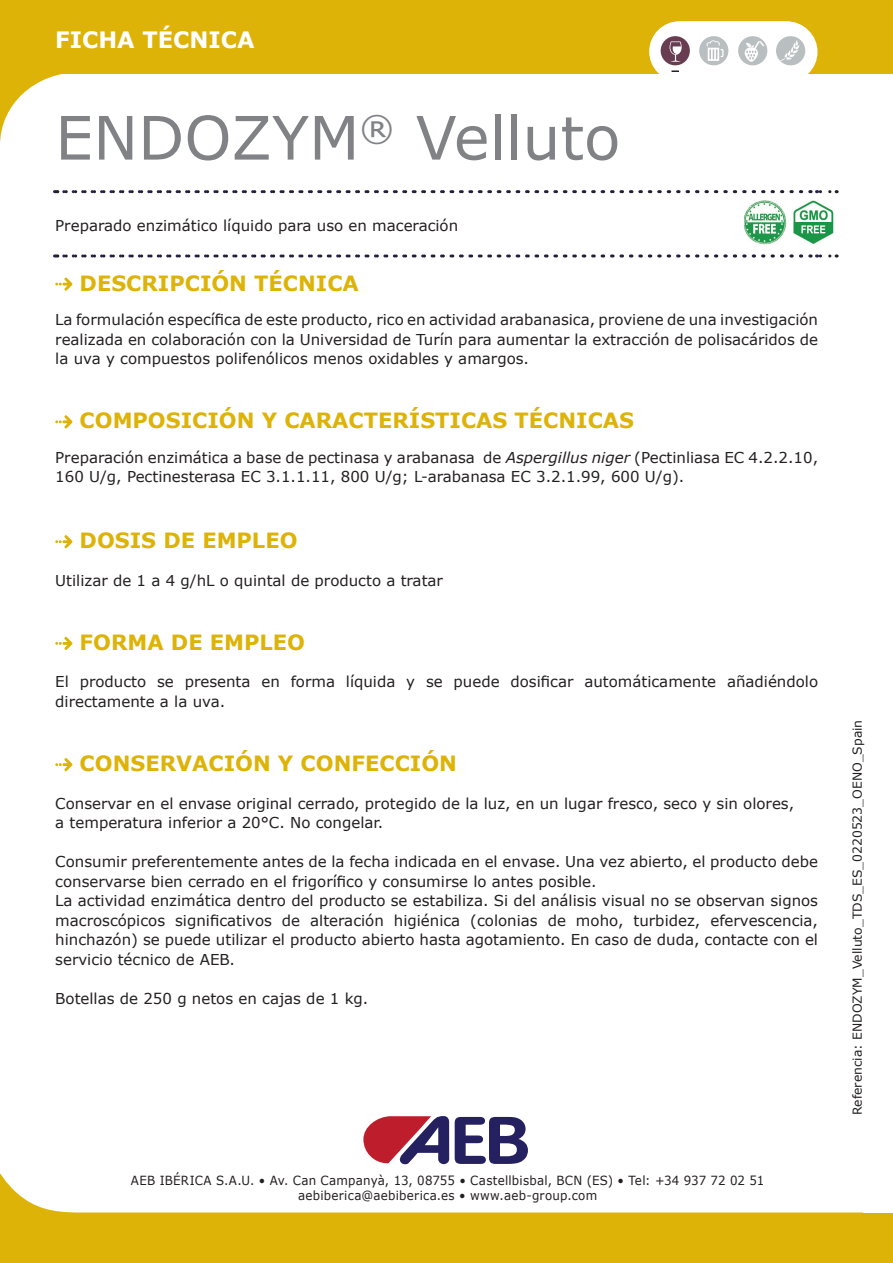
<style>
.page{position:relative;width:893px;height:1263px;background:#fff}
.page>*{position:absolute;margin:0;border:0;box-sizing:border-box;transform-origin:0 0}
.t1{font:60px "Verdana";color:#808285}
.t2{font:700 22.5px "Verdana";color:#fff}
.t3{font:700 21px "Verdana";color:#deb308}
.t4{font:15px/19.5px "Verdana";color:#231f20}
.t5{font:12.6px/15.1px "Verdana";letter-spacing:.02em;color:#231f20;text-align:center;scale:.94 1}
.t6{font:12.3px "Verdana";color:#231f20}
.s1{font-style:italic}
</style>
<div class="page">
<img style="left:744px;top:201px;width:90px;height:44px">
<svg style="left:55px;top:278px;width:17px;height:13px"></svg>
<svg style="left:55px;top:415px;width:17px;height:13px"></svg>
<svg style="left:55px;top:535px;width:17px;height:13px"></svg>
<svg style="left:55px;top:637px;width:17px;height:13px"></svg>
<svg style="left:55px;top:758px;width:17px;height:13px"></svg>
<div style="left:0;top:0;width:893px;height:73px;background:#deb308"></div>
<svg style="left:0;top:28px;width:863px;height:115px"></svg>
<svg style="left:0;top:1116px;width:528px;height:96px"></svg>
<div style="left:0;top:1212px;width:893px;height:51px;background:#deb308"></div>
<svg style="left:64px;top:190px;width:773px;height:3px"></svg>
<svg style="left:55px;top:254px;width:3px;height:4px"></svg>
<svg style="left:64px;top:254px;width:773px;height:4px"></svg>
<svg style="left:649px;top:21px;width:167px;height:61px"></svg>
<div style="left:650px;top:22px;width:167px;height:60px;background:#fff;border-radius:30px"></div>
<svg style="left:671px;top:70px;width:8px;height:2px"></svg>
<div style="left:776px;top:36px;width:29px;height:29px;background:#b9bec0;border-radius:50%"></div>
<svg style="left:780px;top:40px;width:20px;height:21px"></svg>
<div style="left:738px;top:36px;width:29px;height:29px;background:#b9bec0;border-radius:50%"></div>
<div style="left:661px;top:36px;width:29px;height:29px;background:#693d51;border-radius:50%"></div>
<div style="left:699px;top:36px;width:29px;height:29px;background:#b9bec0;border-radius:50%"></div>
<svg style="left:706px;top:40px;width:17px;height:21px"></svg>
<svg style="left:670px;top:41px;width:12px;height:21px"></svg>
<svg style="left:745px;top:41px;width:20px;height:21px"></svg>
<h2 class="t2" style="left:55px;top:24px;width:201px">FICHA TÉCNICA</h2>
<h1 class="t1" style="left:55px;top:97px;width:567px">ENDOZYM<sup>®</sup> Velluto</h1>
<p class="t4" style="left:55px;top:215px;width:404px">Preparado enzimático líquido para uso en maceración</p>
<h3 class="t3" style="left:80px;top:268px;width:281px">DESCRIPCIÓN TÉCNICA</h3>
<p class="t4" style="left:55px;top:310px;width:764px;text-align:justify">La formulación específica de este producto, rico en actividad arabanasica, proviene de una investigación realizada en colaboración con la Universidad de Turín para aumentar la extracción de polisacáridos de la uva y compuestos polifenólicos menos oxidables y amargos.</p>
<h3 class="t3" style="left:80px;top:406px;width:556px">COMPOSICIÓN Y CARACTERÍSTICAS TÉCNICAS</h3>
<p class="t4" style="left:55px;top:447px;width:764px">Preparación enzimática a base de pectinasa y arabanasa de <span class="s1">Aspergillus niger</span> (Pectinliasa EC 4.2.2.10,<br>160 U/g, Pectinesterasa EC 3.1.1.11, 800 U/g; L-arabanasa EC 3.2.1.99, 600 U/g).</p>
<h3 class="t3" style="left:80px;top:526px;width:219px">DOSIS DE EMPLEO</h3>
<p class="t4" style="left:55px;top:570px;width:389px">Utilizar de 1 a 4 g/hL o quintal de producto a tratar</p>
<h3 class="t3" style="left:80px;top:627px;width:227px">FORMA DE EMPLEO</h3>
<p class="t4" style="left:55px;top:672px;width:764px">El producto se presenta en forma líquida y se puede dosificar automáticamente añadiéndolo directamente a la uva.</p>
<h3 class="t3" style="left:80px;top:749px;width:379px">CONSERVACIÓN Y CONFECCIÓN</h3>
<p class="t4" style="left:55px;top:793px;width:740px">Conservar en el envase original cerrado, protegido de la luz, en un lugar fresco, seco y sin olores, a temperatura inferior a 20°C. No congelar.</p>
<p class="t4" style="left:55px;top:852px;width:764px">Consumir preferentemente antes de la fecha indicada en el envase. Una vez abierto, el producto debe conservarse bien cerrado en el frigorífico y consumirse lo antes posible.<br>La actividad enzimática dentro del producto se estabiliza. Si del análisis visual no se observan signos macroscópicos significativos de alteración higiénica (colonias de moho, turbidez, efervescencia, hinchazón) se puede utilizar el producto abierto hasta agotamiento. En caso de duda, contacte con el servicio técnico de AEB.</p>
<p class="t4" style="left:55px;top:988px;width:315px">Botellas de 250 g netos en cajas de 1 kg.</p>
<p class="t5" style="left:131px;top:1173px;width:675px">AEB IBÉRICA S.A.U. • Av. Can Campanyà, 13, 08755 • Castellbisbal, BCN (ES) • Tel: +34 937 72 02 51 aebiberica@aebiberica.es • www.aeb-group.com</p>
<p class="t6" style="left:849px;top:1115px;width:397px;rotate:-90deg">Referencia: ENDOZYM_Velluto_TDS_ES_0220523_OENO_Spain</p>
</div>
